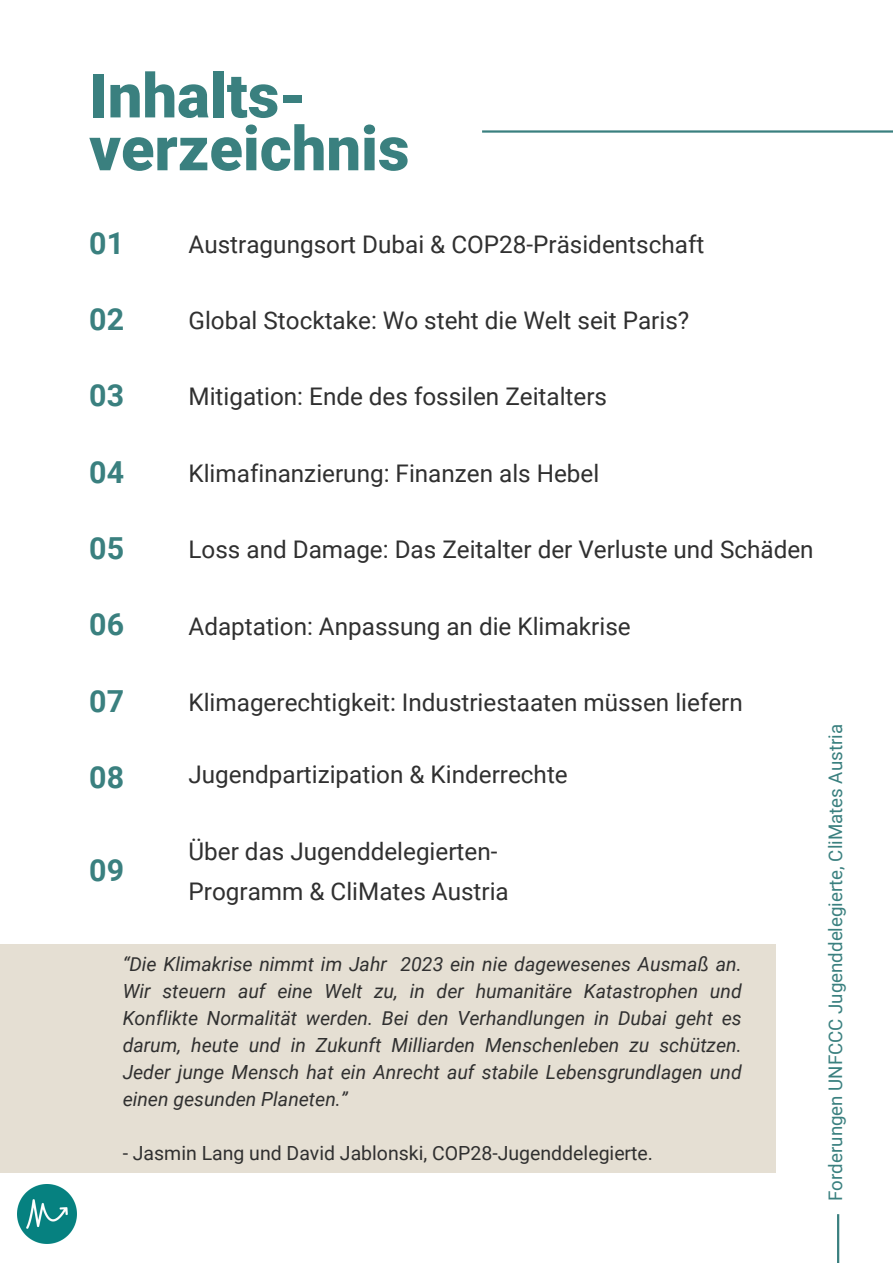
<style>
.page{position:relative;width:893px;height:1264px;background:#fff}
.page>*{position:absolute;margin:0;border:0;box-sizing:border-box;transform-origin:0 0}
.t1{font:900 61.5px/52.8px "Roboto";color:#3a807f}
.t2{font:700 30.3px "Roboto";color:#3a807f}
.t3{font:24.3px/40px "Roboto";color:#303030}
.t4{font:italic 19.5px/27px "Roboto";color:#303030;text-align:justify}
.t5{font:19.5px "Roboto";color:#303030}
.t6{font:18.75px "Roboto";color:#3a807f}
</style>
<div class="page">
<hr style="left:482px;top:130px;width:410px;height:3px;background:#3a807f">
<hr style="left:837px;top:1214px;width:2px;height:48px;background:#3a807f">
<div style="left:0;top:944px;width:775px;height:229px;background:#e5dfd3"></div>
<img style="left:17px;top:1184px;width:60px;height:59px">
<p class="t1" style="left:89px;top:70px;width:322px">Inhalts&shy;verzeichnis</p>
<p class="t2" style="left:89px;top:225px;width:36px">01</p>
<p class="t3" style="left:188px;top:225px;width:517px">Austragungsort Dubai &amp; COP28-Präsidentschaft</p>
<p class="t2" style="left:89px;top:302px;width:36px">02</p>
<p class="t3" style="left:188px;top:301px;width:502px">Global Stocktake: Wo steht die Welt seit Paris?</p>
<p class="t2" style="left:89px;top:378px;width:36px">03</p>
<p class="t3" style="left:188px;top:377px;width:420px">Mitigation: Ende des fossilen Zeitalters</p>
<p class="t2" style="left:89px;top:454px;width:36px">04</p>
<p class="t3" style="left:188px;top:453px;width:412px">Klimafinanzierung: Finanzen als Hebel</p>
<p class="t2" style="left:89px;top:531px;width:36px">05</p>
<p class="t3" style="left:188px;top:529px;width:626px">Loss and Damage: Das Zeitalter der Verluste und Schäden</p>
<p class="t2" style="left:89px;top:607px;width:36px">06</p>
<p class="t3" style="left:188px;top:606px;width:443px">Adaptation: Anpassung an die Klimakrise</p>
<p class="t2" style="left:89px;top:683px;width:36px">07</p>
<p class="t3" style="left:188px;top:682px;width:555px">Klimagerechtigkeit: Industriestaaten müssen liefern</p>
<p class="t2" style="left:89px;top:760px;width:36px">08</p>
<p class="t3" style="left:188px;top:755px;width:381px">Jugendpartizipation &amp; Kinderrechte</p>
<p class="t2" style="left:89px;top:853px;width:36px">09</p>
<p class="t3" style="left:188px;top:832px;width:322px">Über das Jugenddelegierten-<br>Programm &amp; CliMates Austria</p>
<p class="t4" style="left:123px;top:950px;width:620px">“Die Klimakrise nimmt im Jahr 2023 ein nie dagewesenes Ausmaß an.<br>Wir steuern auf eine Welt zu, in der humanitäre Katastrophen und Konflikte Normalität werden. Bei den Verhandlungen in Dubai geht es darum, heute und in Zukunft Milliarden Menschenleben zu schützen.<br>Jeder junge Mensch hat ein Anrecht auf stabile Lebensgrundlagen und einen gesunden Planeten.”</p>
<p class="t5" style="left:123px;top:1141px;width:532px">- Jasmin Lang und David Jablonski, COP28-Jugenddelegierte.</p>
<p class="t6" style="left:824px;top:1200px;width:478px;rotate:-90deg">Forderungen UNFCCC Jugenddelegierte, CliMates Austria</p>
</div>
